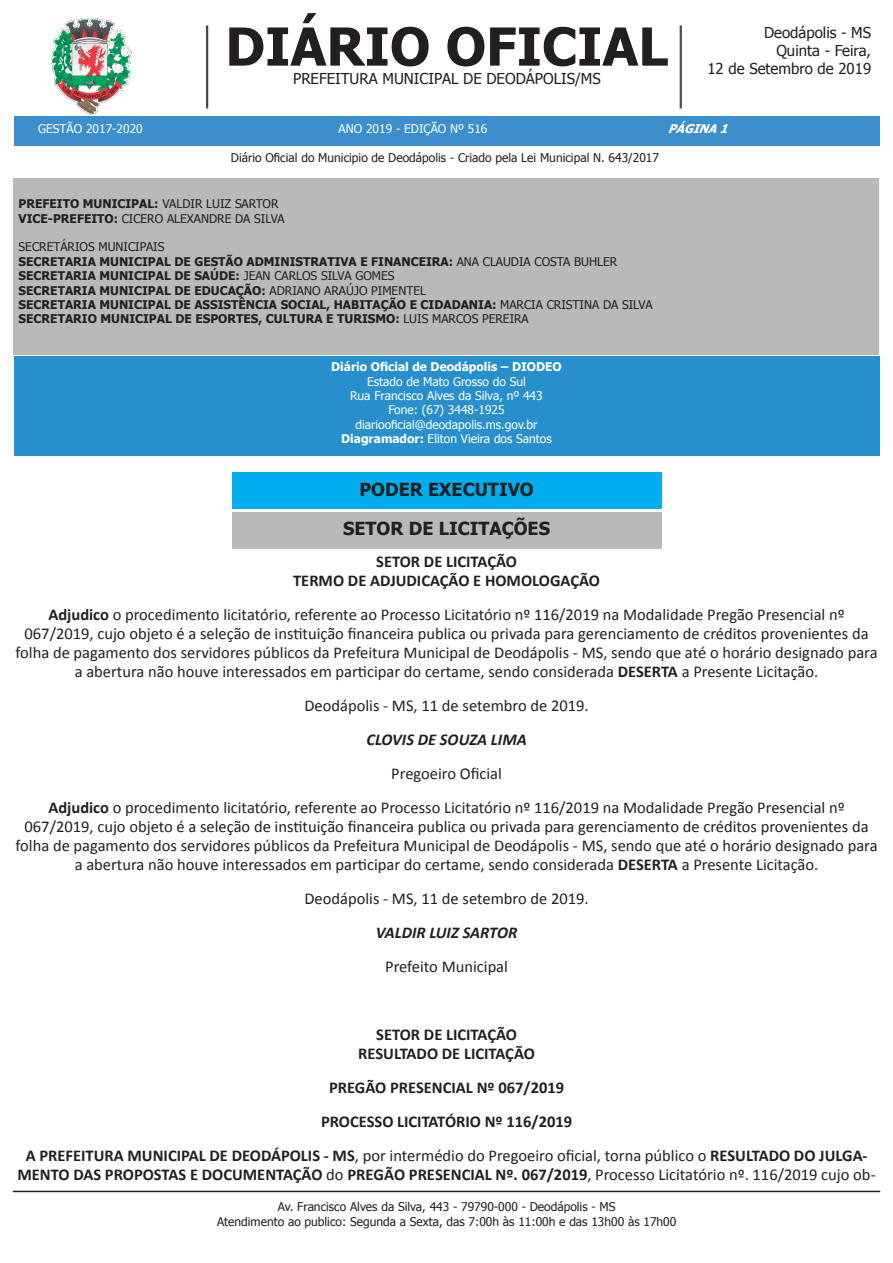
<style>
.page{position:relative;width:893px;height:1263px;background:#fff}
.page>*{position:absolute;margin:0;border:0;box-sizing:border-box;transform-origin:0 0}
.t1{font:700 52.5px "Tahoma";color:#231f20}
.t2{font:700 18px "Tahoma";color:#231f20}
.t3{font:16.5px/19px "Calibri";color:#231f20;text-align:center}
.t4{font:700 16.5px/18.9px "Calibri";color:#231f20;text-align:center}
.t5{font:italic 700 16.5px "Calibri";color:#231f20}
.t6{font:15px/18px "Tahoma";color:#231f20;text-align:right}
.t7{font:700 12px/14.4px "Tahoma";color:#231f20}
.t8{font:12px/14.4px "Tahoma";color:#231f20}
.t9{font:12px/14.4px "Tahoma";color:#fff;text-align:center}
.t10{font:700 12px "Tahoma";color:#fff}
.t11{font:italic 700 12px "Tahoma";color:#fff}
.s1{font-weight:700}
.s2{font-weight:400}
</style>
<div class="page">
<div style="left:14px;top:357px;width:866px;height:99px;background:#2790cc"></div>
<div style="left:13px;top:178px;width:866px;height:176px;background:#b9b9b8"></div>
<hr style="left:207px;top:26px;width:1px;height:82px;background:#231f20">
<hr style="left:206px;top:26px;width:1px;height:82px;background:#231f20">
<hr style="left:681px;top:26px;width:1px;height:82px;background:#231f20">
<hr style="left:680px;top:26px;width:1px;height:82px;background:#231f20">
<div style="left:14px;top:117px;width:865px;height:29px;background:#3c8ecc"></div>
<hr style="left:13px;top:1191px;width:867px;height:1px;background:#231f20">
<img style="left:52px;top:18px;width:80px;height:96px">
<div style="left:232px;top:472px;width:429px;height:36px;background:#00aeef"></div>
<div style="left:232px;top:512px;width:429px;height:36px;background:#b9b9b8"></div>
<p class="t9" style="left:38px;top:122px;width:106px">GESTÃO 2017-2020</p>
<h1 class="t1" style="left:225px;top:10px;width:444px">DIÁRIO OFICIAL</h1>
<p class="t6" style="left:293px;top:70px;width:309px">PREFEITURA MUNICIPAL DE DEODÁPOLIS/MS</p>
<p class="t6" style="left:707px;top:24px;width:165px">Deodápolis - MS<br>Quinta - Feira,<br>12 de Setembro de 2019</p>
<p class="t9" style="left:339px;top:122px;width:150px">ANO 2019 - EDIÇÃO Nº 516</p>
<p class="t8" style="left:231px;top:151px;width:430px">Diário Oficial do Municipio de Deodápolis - Criado pela Lei Municipal N. 643/2017</p>
<p class="t11" style="left:668px;top:120px;width:68px">PÁGINA1</p>
<p class="t8" style="left:19px;top:197px;width:268px"><span class="s1">PREFEITO MUNICIPAL:</span> VALDIR LUIZ SARTOR<br><span class="s1">VICE-PREFEITO:</span> CICERO ALEXANDRE DA SILVA</p>
<p class="t7" style="left:19px;top:240px;width:635px"><span class="s2">SECRETÁRIOS MUNICIPAIS<br></span>SECRETARIA MUNICIPAL DE GESTÃO ADMINISTRATIVA E FINANCEIRA: <span class="s2">ANA CLAUDIA COSTA BUHLER </span>SECRETARIA MUNICIPAL DE SAÚDE: <span class="s2">JEAN CARLOS SILVA GOMES<br></span>SECRETARIA MUNICIPAL DE EDUCAÇÃO: <span class="s2">ADRIANO ARAÚJO PIMENTEL<br></span>SECRETARIA MUNICIPAL DE ASSISTÊNCIA SOCIAL, HABITAÇÃO E CIDADANIA: <span class="s2">MARCIA CRISTINA DA SILVA </span>SECRETARIO MUNICIPAL DE ESPORTES, CULTURA E TURISMO: <span class="s2">LUIS MARCOS PEREIRA</span></p>
<p class="t10" style="left:331px;top:358px;width:232px">Diário Oficial de Deodápolis – DIODEO</p>
<p class="t9" style="left:341px;top:375px;width:212px">Estado de Mato Grosso do Sul<br>Rua Francisco Alves da Silva, nº 443<br>Fone: (67) 3448-1925 diariooficial@deodapolis.ms.gov.br<br><span class="s1">Diagramador:</span> Eliton Vieira dos Santos</p>
<p class="t2" style="left:359px;top:476px;width:176px">PODER EXECUTIVO</p>
<p class="t2" style="left:343px;top:516px;width:209px">SETOR DE LICITAÇÕES</p>
<p class="t4" style="left:293px;top:552px;width:308px">SETOR DE LICITAÇÃO<br>TERMO DE ADJUDICAÇÃO E HOMOLOGAÇÃO</p>
<p class="t3" style="left:16px;top:605px;width:864px"><span class="s1">Adjudico</span> o procedimento licitatório, referente ao Processo Licitatório nº 116/2019 na Modalidade Pregão Presencial nº 067/2019, cujo objeto é a seleção de instituição financeira publica ou privada para gerenciamento de créditos provenientes da folha de pagamento dos servidores públicos da Prefeitura Municipal de Deodápolis - MS, sendo que até o horário designado para a abertura não houve interessados em participar do certame, sendo considerada <span class="s1">DESERTA</span> a Presente Licitação.</p>
<p class="t3" style="left:304px;top:696px;width:286px">Deodápolis - MS, 11 de setembro de 2019.</p>
<p class="t5" style="left:366px;top:728px;width:162px">CLOVIS DE SOUZA LIMA</p>
<p class="t3" style="left:391px;top:763px;width:112px">Pregoeiro Oficial</p>
<p class="t3" style="left:16px;top:797px;width:864px"><span class="s1">Adjudico</span> o procedimento licitatório, referente ao Processo Licitatório nº 116/2019 na Modalidade Pregão Presencial nº 067/2019, cujo objeto é a seleção de instituição financeira publica ou privada para gerenciamento de créditos provenientes da folha de pagamento dos servidores públicos da Prefeitura Municipal de Deodápolis - MS, sendo que até o horário designado para a abertura não houve interessados em participar do certame, sendo considerada <span class="s1">DESERTA</span> a Presente Licitação.</p>
<p class="t3" style="left:304px;top:888px;width:286px">Deodápolis - MS, 11 de setembro de 2019.</p>
<p class="t5" style="left:376px;top:921px;width:143px">VALDIR LUIZ SARTOR</p>
<p class="t3" style="left:385px;top:956px;width:124px">Prefeito Municipal</p>
<p class="t4" style="left:358px;top:1024px;width:178px">SETOR DE LICITAÇÃO<br>RESULTADO DE LICITAÇÃO</p>
<p class="t4" style="left:329px;top:1077px;width:237px">PREGÃO PRESENCIAL Nº 067/2019</p>
<p class="t4" style="left:321px;top:1111px;width:253px">PROCESSO LICITATÓRIO Nº 116/2019</p>
<p class="t4" style="left:17px;top:1145px;width:860px">A PREFEITURA MUNICIPAL DE DEODÁPOLIS - MS<span class="s2">, por intermédio do Pregoeiro oficial, torna público o</span> RESULTADO DO JULGA-<br>MENTO DAS PROPOSTAS E DOCUMENTAÇÃO <span class="s2">do</span> PREGÃO PRESENCIAL Nº. 067/2019<span class="s2">, Processo Licitatório nº. 116/2019 cujo ob-</span></p>
<p class="t8" style="left:217px;top:1200px;width:461px;text-align:center">Av. Francisco Alves da Silva, 443 - 79790-000 - Deodápolis - MS<br>Atendimento ao publico: Segunda a Sexta, das 7:00h às 11:00h e das 13h00 às 17h00</p>
</div>
